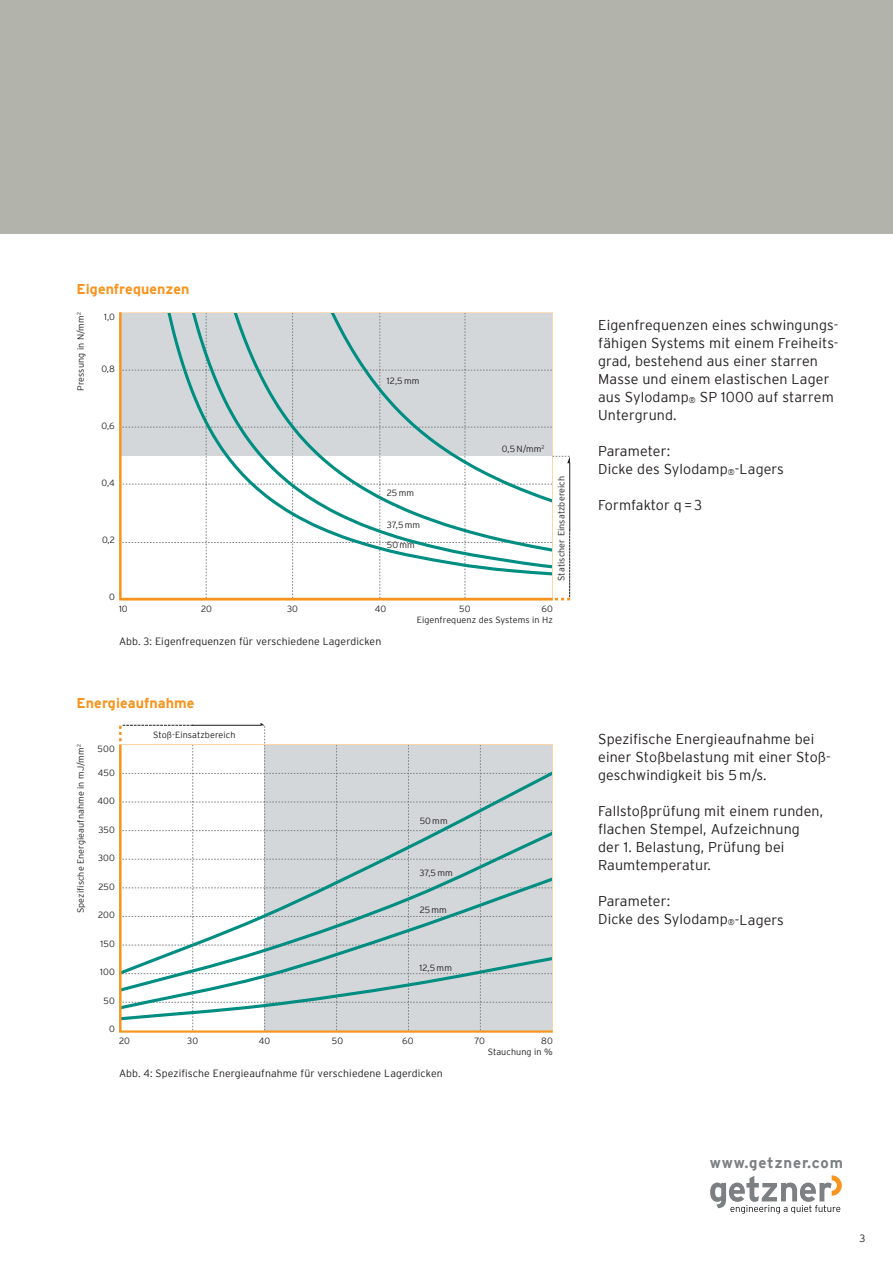
<style>
.page{position:relative;width:893px;height:1263px;background:#fff}
.page>*{position:absolute;margin:0;border:0;box-sizing:border-box;transform-origin:0 0}
.t1{font:700 15px "Interstate";letter-spacing:.055em;color:#7c8082}
.t2{font:300 14.25px/18px "Interstate";letter-spacing:.01em;color:#231f20}
.t3{font:700 14.25px "Interstate";letter-spacing:.005em;color:#f7941d}
.t4{font:300 10.5px "Interstate";letter-spacing:.01em;color:#231f20}
.t5{font:300 9px/11.4px "Interstate";letter-spacing:.01em;color:#231f20;text-align:right}
.s1{font-size:8.25px}
</style>
<div class="page">
<svg style="left:710px;top:1175px;width:132px;height:39px"></svg>
<div style="left:0;top:0;width:893px;height:234px;background:#b2b3ab"></div>
<svg style="left:119px;top:723px;width:433px;height:309px"></svg>
<svg style="left:119px;top:312px;width:434px;height:288px"></svg>
<p class="t3" style="left:77px;top:284px;width:114px">Eigenfrequenzen</p>
<p class="t5" style="left:75px;top:391px;width:80px;rotate:-90deg">Pressung in N/mm<sup>2</sup></p>
<p class="t5" style="left:104px;top:311px;width:12px">1,0</p>
<p class="t5" style="left:101px;top:363px;width:15px">0,8</p>
<p class="t5" style="left:102px;top:420px;width:15px">0,6</p>
<p class="t5" style="left:102px;top:477px;width:15px">0,4</p>
<p class="t5" style="left:102px;top:534px;width:14px">0,2</p>
<p class="t5" style="left:109px;top:591px;width:7px">0</p>
<p class="t5" style="left:387px;top:376px;width:34px">12,5 mm</p>
<p class="t5" style="left:387px;top:487px;width:29px">25 mm</p>
<p class="t5" style="left:387px;top:519px;width:35px">37,5 mm</p>
<p class="t5" style="left:387px;top:539px;width:29px">50 mm</p>
<p class="t5" style="left:502px;top:443px;width:44px">0,5 N/mm<sup>2</sup></p>
<p class="t5" style="left:556px;top:581px;width:106px;rotate:-90deg">Statischer Einsatzbereich</p>
<p class="t5" style="left:119px;top:603px;width:10px">10</p>
<p class="t5" style="left:201px;top:603px;width:12px">20</p>
<p class="t5" style="left:287px;top:603px;width:12px">30</p>
<p class="t5" style="left:375px;top:603px;width:13px">40</p>
<p class="t5" style="left:459px;top:603px;width:13px">50</p>
<p class="t5" style="left:417px;top:603px;width:138px">60<br>Eigenfrequenz des Systems in Hz</p>
<p class="t4" style="left:119px;top:636px;width:264px">Abb. 3: Eigenfrequenzen für verschiedene Lagerdicken</p>
<p class="t3" style="left:77px;top:698px;width:120px">Energieaufnahme</p>
<p class="t5" style="left:75px;top:913px;width:170px;rotate:-90deg">Spezifische Energieaufnahme in mJ/mm<sup>2</sup></p>
<p class="t5" style="left:98px;top:743px;width:19px">500</p>
<p class="t5" style="left:98px;top:767px;width:18px">450</p>
<p class="t5" style="left:97px;top:795px;width:19px">400</p>
<p class="t5" style="left:99px;top:824px;width:18px">350</p>
<p class="t5" style="left:98px;top:852px;width:18px">300</p>
<p class="t5" style="left:99px;top:881px;width:18px">250</p>
<p class="t5" style="left:98px;top:909px;width:18px">200</p>
<p class="t5" style="left:101px;top:938px;width:16px">150</p>
<p class="t5" style="left:100px;top:966px;width:16px">100</p>
<p class="t5" style="left:103px;top:995px;width:13px">50</p>
<p class="t5" style="left:109px;top:1023px;width:7px">0</p>
<p class="t5" style="left:153px;top:730px;width:84px">Stoß-Einsatzbereich</p>
<p class="t5" style="left:420px;top:816px;width:29px">50 mm</p>
<p class="t5" style="left:419px;top:867px;width:35px">37,5 mm</p>
<p class="t5" style="left:420px;top:904px;width:29px">25 mm</p>
<p class="t5" style="left:419px;top:962px;width:34px">12,5 mm</p>
<p class="t5" style="left:119px;top:1035px;width:12px">20</p>
<p class="t5" style="left:187px;top:1035px;width:12px">30</p>
<p class="t5" style="left:259px;top:1035px;width:13px">40</p>
<p class="t5" style="left:332px;top:1035px;width:13px">50</p>
<p class="t5" style="left:402px;top:1035px;width:13px">60</p>
<p class="t5" style="left:475px;top:1035px;width:12px">70</p>
<p class="t5" style="left:488px;top:1035px;width:67px">80<br>Stauchung in %</p>
<p class="t4" style="left:119px;top:1067px;width:325px">Abb. 4: Spezifische Energieaufnahme für verschiedene Lagerdicken</p>
<p class="t2" style="left:598px;top:317px;width:242px">Eigenfrequenzen eines schwingungs&shy;fähigen Systems mit einem Freiheits&shy;grad, bestehend aus einer starren<br>Masse und einem elastischen Lager aus Sylodamp<span class="s1">®</span> SP 1000 auf starrem<br>Untergrund.</p>
<p class="t2" style="left:598px;top:443px;width:187px">Parameter:<br>Dicke des Sylodamp<span class="s1">®</span>-Lagers</p>
<p class="t2" style="left:598px;top:497px;width:106px">Formfaktor q = 3</p>
<p class="t2" style="left:598px;top:730px;width:234px">Spezifische Energieaufnahme bei einer Stoßbelastung mit einer Stoß&shy;geschwindigkeit bis 5 m/s.</p>
<p class="t2" style="left:598px;top:803px;width:227px">Fallstoßprüfung mit einem runden, flachen Stempel, Aufzeichnung der 1. Belastung, Prüfung bei<br>Raum temperatur.</p>
<p class="t2" style="left:598px;top:893px;width:187px">Parameter:<br>Dicke des Sylodamp<span class="s1">®</span>-Lagers</p>
<p class="t1" style="left:710px;top:1156px;width:135px">www.getzner.com</p>
<p class="t4" style="left:859px;top:1232px;width:7px">3</p>
</div>
